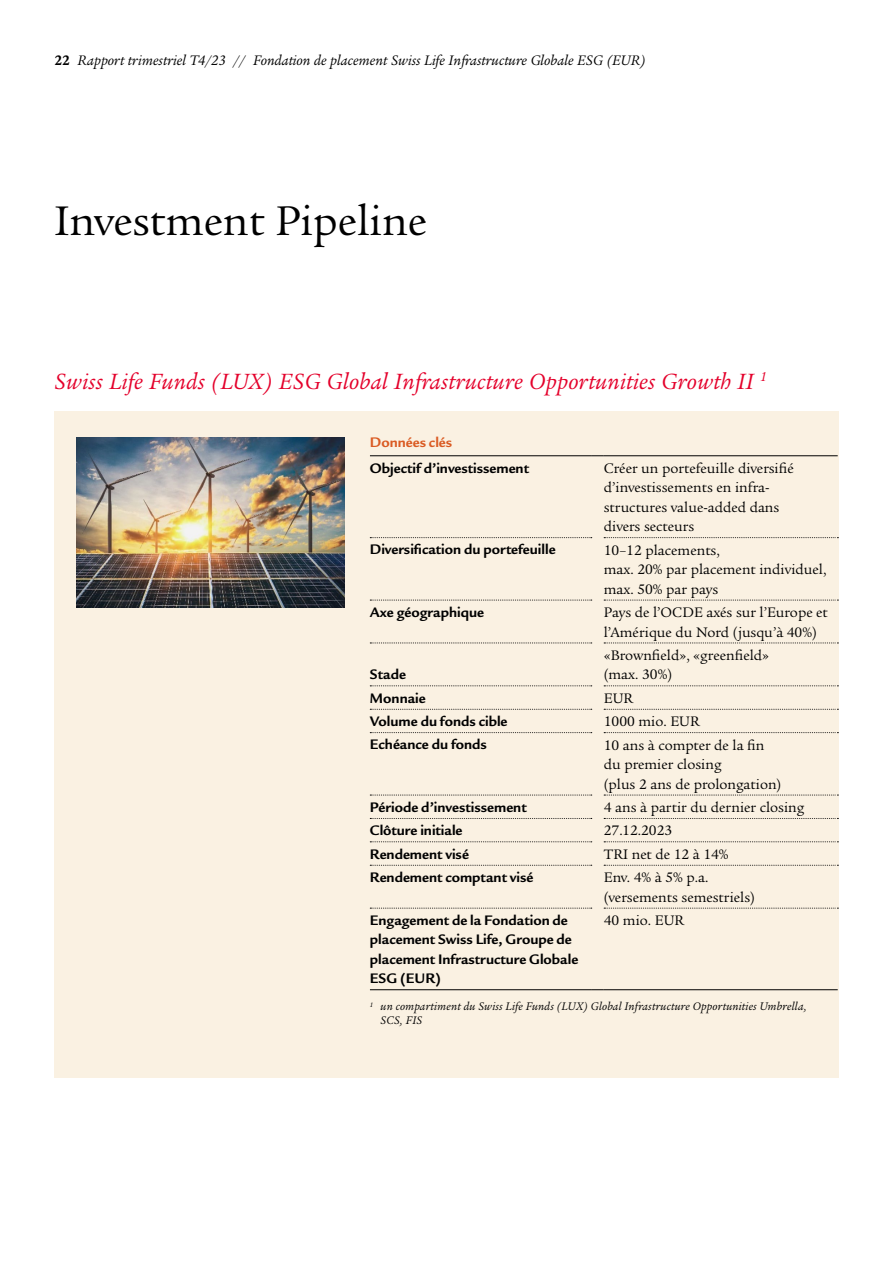
<style>
.page{position:relative;width:893px;height:1263px;background:#fff}
.page>*{position:absolute;margin:0;border:0;box-sizing:border-box;transform-origin:0 0}
.t1{font:45px "Legacy Serif ITC Pro";color:#000}
.t2{font:italic 24px "Legacy Serif ITC Pro";letter-spacing:.01em;color:#e4002b}
.Book_10_13pt_K{font:15px/19.5px "Legacy Serif ITC Pro";color:#000}
.Bold_10_13pt_K{font:700 15px/19.5px "Legacy Sans ITC Pro";color:#000}
.t3{font:italic 15px "Legacy Serif ITC Pro";color:#000}
.TabTitel_9_12_Farbe{font:700 15px "Legacy Sans ITC Pro";color:#da5b23}
.Fussnoten_kursiv{font:italic 12px/13.5px "Legacy Serif ITC Pro";letter-spacing:.015em;color:#000}
.s1{font-weight:700;font-style:normal}
</style>
<div class="page">
<div style="left:54px;top:411px;width:784px;height:666px;background:#faf1e2"></div>
<svg style="left:370px;top:537px;width:222px;height:1px"></svg>
<svg style="left:604px;top:537px;width:234px;height:1px"></svg>
<svg style="left:370px;top:600px;width:222px;height:1px"></svg>
<svg style="left:604px;top:600px;width:234px;height:1px"></svg>
<svg style="left:370px;top:685px;width:222px;height:1px"></svg>
<svg style="left:604px;top:685px;width:234px;height:1px"></svg>
<svg style="left:370px;top:709px;width:222px;height:1px"></svg>
<svg style="left:604px;top:709px;width:234px;height:1px"></svg>
<svg style="left:370px;top:732px;width:222px;height:1px"></svg>
<svg style="left:604px;top:732px;width:234px;height:1px"></svg>
<svg style="left:370px;top:795px;width:222px;height:1px"></svg>
<svg style="left:604px;top:795px;width:234px;height:1px"></svg>
<svg style="left:370px;top:818px;width:222px;height:1px"></svg>
<svg style="left:604px;top:818px;width:234px;height:1px"></svg>
<svg style="left:370px;top:841px;width:222px;height:1px"></svg>
<svg style="left:604px;top:841px;width:234px;height:1px"></svg>
<svg style="left:370px;top:865px;width:222px;height:1px"></svg>
<svg style="left:604px;top:865px;width:234px;height:1px"></svg>
<svg style="left:370px;top:908px;width:222px;height:1px"></svg>
<svg style="left:604px;top:908px;width:234px;height:1px"></svg>
<hr style="left:370px;top:455px;width:221px;height:1px;background:#000">
<hr style="left:604px;top:455px;width:234px;height:1px;background:#000">
<svg style="left:591px;top:455px;width:13px;height:1px"></svg>
<hr style="left:370px;top:989px;width:221px;height:1px;background:#000">
<svg style="left:591px;top:989px;width:13px;height:1px"></svg>
<hr style="left:604px;top:989px;width:234px;height:1px;background:#000">
<svg style="left:370px;top:643px;width:222px;height:1px"></svg>
<svg style="left:604px;top:643px;width:234px;height:1px"></svg>
<img style="left:77px;top:438px;width:267px;height:170px">
<p class="t3" style="left:54px;top:51px;width:593px"><span class="s1">22</span> Rapport trimestriel T4/23 // Fondation de placement Swiss Life Infrastructure Globale ESG (EUR)</p>
<p class="t1" style="left:54px;top:194px;width:374px">Investment Pipeline</p>
<h2 class="t2" style="left:54px;top:366px;width:714px">Swiss Life Funds (LUX) ESG Global Infrastructure Opportunities Growth II <sup>1</sup></h2>
<p class="TabTitel_9_12_Farbe" style="left:370px;top:433px;width:84px">Données clés</p>
<p class="Bold_10_13pt_K" style="left:370px;top:458px;width:161px">Objectif d’investissement</p>
<p class="Book_10_13pt_K" style="left:604px;top:458px;width:191px">Créer un portefeuille diversifié d’investissements en infra&shy;structures value-added dans divers secteurs</p>
<p class="Bold_10_13pt_K" style="left:370px;top:540px;width:187px">Diversification du portefeuille</p>
<p class="Book_10_13pt_K" style="left:604px;top:540px;width:117px">10–12 placements,</p>
<p class="Book_10_13pt_K" style="left:604px;top:559px;width:224px">max. 20% par placement individuel, max. 50% par pays</p>
<p class="Bold_10_13pt_K" style="left:370px;top:602px;width:116px">Axe géographique</p>
<p class="Book_10_13pt_K" style="left:604px;top:602px;width:225px">Pays de l’OCDE axés sur l’Europe et l’Amérique du Nord (jusqu’à 40%)</p>
<p class="Bold_10_13pt_K" style="left:370px;top:665px;width:38px">Stade</p>
<p class="Book_10_13pt_K" style="left:604px;top:645px;width:167px">«Brownfield», «greenfield» (max. 30%)</p>
<p class="Bold_10_13pt_K" style="left:370px;top:688px;width:57px">Monnaie</p>
<p class="Book_10_13pt_K" style="left:604px;top:688px;width:31px">EUR</p>
<p class="Bold_10_13pt_K" style="left:370px;top:711px;width:139px">Volume du fonds cible</p>
<p class="Book_10_13pt_K" style="left:604px;top:712px;width:98px">1000 mio. EUR</p>
<p class="Bold_10_13pt_K" style="left:370px;top:735px;width:118px">Echéance du fonds</p>
<p class="Book_10_13pt_K" style="left:604px;top:735px;width:179px">10 ans à compter de la fin du premier closing<br>(plus 2 ans de prolongation)</p>
<p class="Bold_10_13pt_K" style="left:370px;top:797px;width:158px">Période d’investissement</p>
<p class="Book_10_13pt_K" style="left:604px;top:797px;width:202px">4 ans à partir du dernier closing</p>
<p class="Bold_10_13pt_K" style="left:370px;top:821px;width:94px">Clôture initiale</p>
<p class="Book_10_13pt_K" style="left:604px;top:821px;width:70px">27.12.2023</p>
<p class="Bold_10_13pt_K" style="left:370px;top:844px;width:100px">Rendement visé</p>
<p class="Book_10_13pt_K" style="left:604px;top:844px;width:126px">TRI net de 12 à 14%</p>
<p class="Bold_10_13pt_K" style="left:370px;top:867px;width:165px">Rendement comptant visé</p>
<p class="Book_10_13pt_K" style="left:604px;top:867px;width:106px">Env. 4% à 5% p.a.</p>
<p class="Book_10_13pt_K" style="left:604px;top:887px;width:153px">(versements semestriels)</p>
<p class="Bold_10_13pt_K" style="left:370px;top:910px;width:210px">Engagement de la Fondation de placement Swiss Life, Groupe de placement Infrastructure Globale<br>ESG (EUR)</p>
<p class="Book_10_13pt_K" style="left:604px;top:910px;width:82px">40 mio. EUR</p>
<p class="Fussnoten_kursiv" style="left:381px;top:1000px;width:428px;text-indent:-11px"><sup>1</sup> un compartiment du Swiss Life Funds (LUX) Global Infrastructure Opportunities Umbrella,<br>SCS, FIS</p>
</div>
